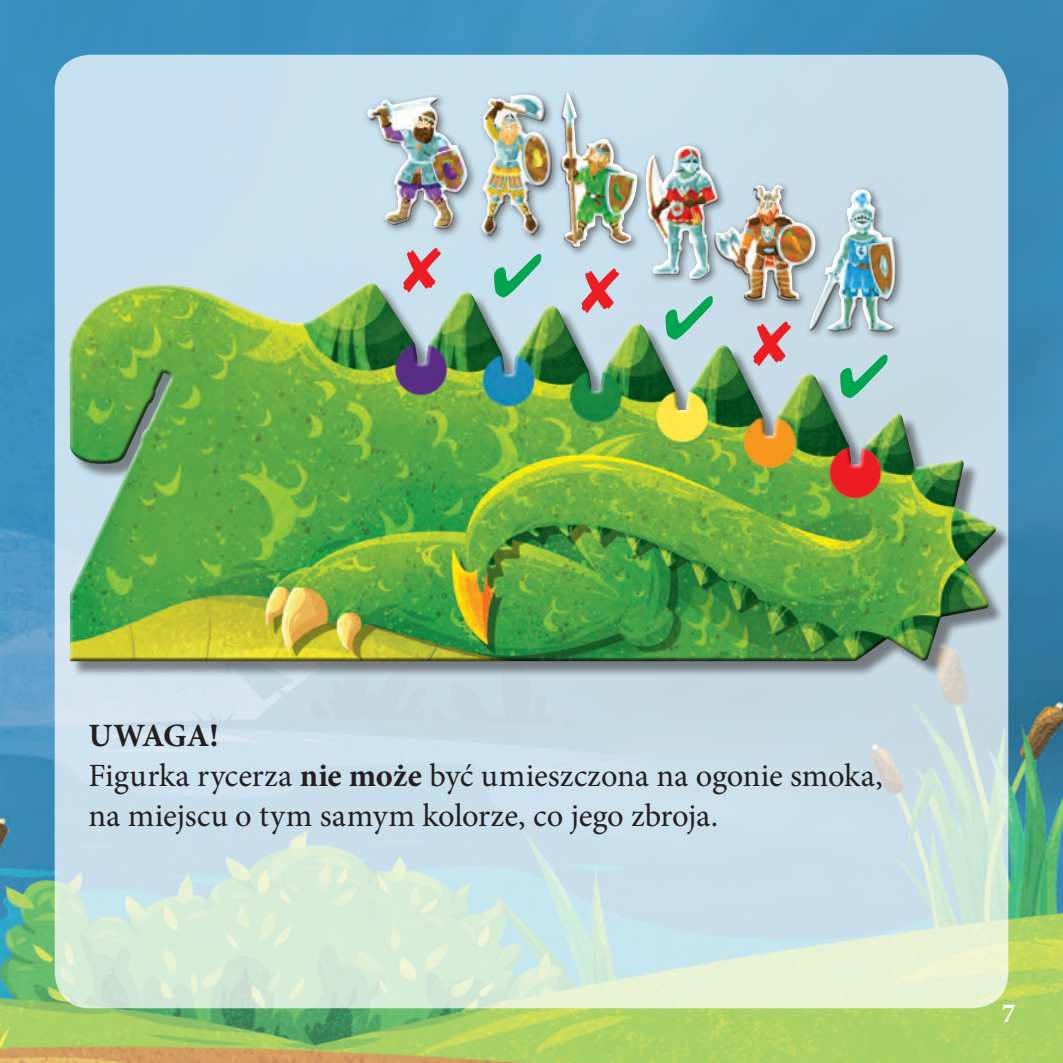
<style>
.page{position:relative;width:1063px;height:1063px;background:#fff}
.page>*{position:absolute;margin:0;border:0;box-sizing:border-box;transform-origin:0 0}
.t1{font:32.5px/40px "Minion Pro";letter-spacing:-.005em;color:#231f20}
.t2{font:700 32.5px "Minion Pro";letter-spacing:-.03em;color:#231f20}
.t3{font:700 27.5px "Minion Pro";color:#fff}
.s1{font-weight:700}
</style>
<div class="page">
<img style="left:0;top:0;width:1063px;height:1063px">
<svg style="left:43px;top:713px;width:1px;height:350px"></svg>
<img style="left:0;top:713px;width:43px;height:350px">
<div style="left:72px;top:286px;width:940px;height:391px;background:#231f20;opacity:.5"></div>
<div style="left:65px;top:285px;width:932px;height:380px;background:#231f20;opacity:.75"></div>
<div style="left:642px;top:142px;width:85px;height:147px;background:#c8deea"></div>
<div style="left:643px;top:144px;width:77px;height:135px;background:#fff;opacity:.75"></div>
<div style="left:645px;top:149px;width:75px;height:134px;background:#231f20;opacity:.75"></div>
<div style="left:710px;top:181px;width:114px;height:130px;background:#231f20;opacity:.5"></div>
<div style="left:711px;top:183px;width:108px;height:117px;background:#fff;opacity:.75"></div>
<div style="left:711px;top:187px;width:107px;height:118px;background:#231f20;opacity:.75"></div>
<img style="left:456px;top:89px;width:101px;height:159px">
<div style="left:363px;top:93px;width:115px;height:145px;background:#231f20;opacity:.5"></div>
<div style="left:364px;top:97px;width:106px;height:135px;background:#231f20;opacity:.75"></div>
<div style="left:557px;top:88px;width:90px;height:169px;background:#231f20;opacity:.5"></div>
<div style="left:559px;top:91px;width:81px;height:156px;background:#fff;opacity:.75"></div>
<div style="left:559px;top:92px;width:79px;height:159px;background:#231f20;opacity:.75"></div>
<div style="left:806px;top:185px;width:99px;height:156px;background:#231f20;opacity:.5"></div>
<div style="left:807px;top:187px;width:90px;height:143px;background:#fff;opacity:.75"></div>
<div style="left:807px;top:193px;width:90px;height:142px;background:#231f20;opacity:.75"></div>
<svg style="left:494px;top:254px;width:47px;height:43px;background:#7dc9b2"></svg>
<svg style="left:666px;top:296px;width:47px;height:44px;background:#7fc8b1"></svg>
<svg style="left:840px;top:355px;width:47px;height:43px;background:#7cc7ad"></svg>
<svg style="left:403px;top:248px;width:38px;height:44px;background:#da848e"></svg>
<svg style="left:581px;top:268px;width:38px;height:45px;background:#d9868f"></svg>
<svg style="left:753px;top:321px;width:38px;height:45px;background:#d8848c"></svg>
<p class="t2" style="left:89px;top:712px;width:132px">UWAGA!</p>
<p class="t1" style="left:89px;top:756px;width:796px">Figurka rycerza <span class="s1">nie może</span> być umieszczona na ogonie smoka, na miejscu o tym samym kolorze, co jego zbroja.</p>
<p class="t3" style="left:1002px;top:994px;width:15px">7</p>
</div>
